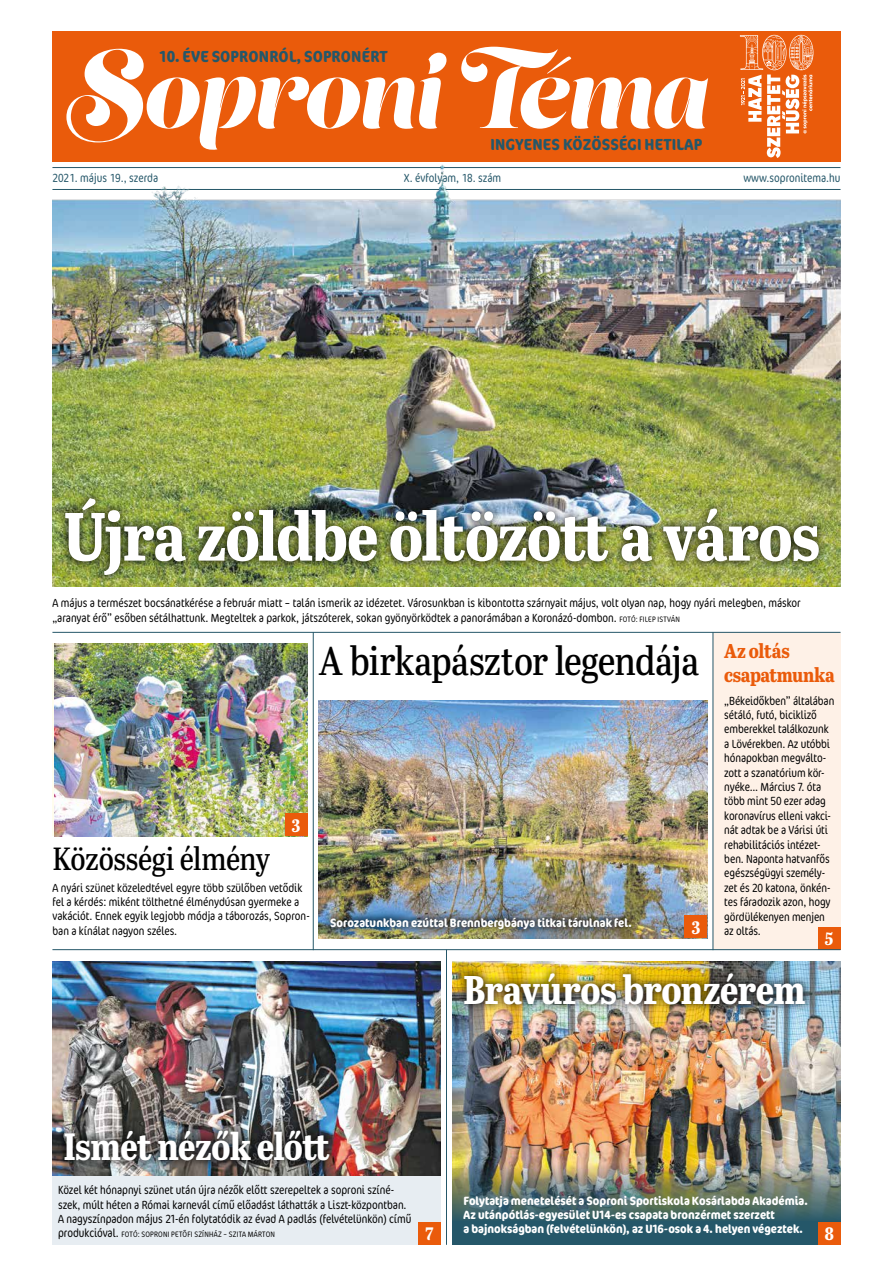
<style>
.page{position:relative;width:893px;height:1276px;background:#fff}
.page>*{position:absolute;margin:0;border:0;box-sizing:border-box;transform-origin:0 0}
.t1{font:95px "Lust Script";letter-spacing:-.01em;color:#fff}
.t2{font:700 68px "Abril Titling Cnd";letter-spacing:-.015em;color:#fff}
.t3{font:40px "Abril Titling Cnd";letter-spacing:-.025em;color:#000}
.t4{font:700 40px "Abril Titling Cnd";letter-spacing:-.01em;color:#fff}
.t5{font:700 38px "Abril Titling Cnd";letter-spacing:-.015em;color:#fff}
.t6{font:32px "Abril Titling Cnd";letter-spacing:-.015em;color:#000}
.t7{font:700 20px/24px "Abril Titling Cnd";letter-spacing:-.02em;color:#ea5b0b}
.t8{font:700 18px "Abril Titling Cnd";color:#fff}
.t9{font:700 condensed 16px "Cocon Pro";letter-spacing:.01em;color:#255769}
.t10{font:300 condensed 12px/14.4px "Cocon Pro";color:#000}
.t11{font:700 condensed 12px/14.4px "Cocon Pro";color:#fff}
.t12{font:300 condensed 12px "Cocon Pro";color:#255769}
.t13{font:300 condensed 8px "Cocon Pro";letter-spacing:.03em;color:#000}
.s1{font-size:110.2px}
.s2{font-size:8px}
.s3{font-size:12px}
</style>
<div class="page">
<div style="left:52px;top:31px;width:788px;height:131px;background:#ea5b0b"></div>
<svg style="left:740px;top:35px;width:73px;height:83px"></svg>
<img style="left:52px;top:961px;width:389px;height:215px">
<div style="left:713px;top:632px;width:127px;height:317px;background:#fef1e7"></div>
<div style="left:452px;top:961px;width:388px;height:283px;background:#255769"></div>
<img style="left:319px;top:700px;width:388px;height:238px">
<img style="left:52px;top:118px;width:788px;height:469px">
<div style="left:56px;top:1121px;width:282px;height:48px;background:#000;opacity:.8"></div>
<img style="left:55px;top:643px;width:253px;height:193px">
<div style="left:818px;top:927px;width:22px;height:22px;background:#ea5b0b"></div>
<div style="left:685px;top:915px;width:22px;height:23px;background:#ea5b0b"></div>
<div style="left:818px;top:1222px;width:22px;height:22px;background:#ea5b0b"></div>
<div style="left:285px;top:813px;width:23px;height:23px;background:#ea5b0b"></div>
<div style="left:52px;top:1176px;width:389px;height:68px;background:#e7edf2"></div>
<div style="left:418px;top:1222px;width:23px;height:22px;background:#ea5b0b"></div>
<img style="left:452px;top:961px;width:388px;height:258px">
<div style="left:456px;top:964px;width:358px;height:49px;background:#000;opacity:.8"></div>
<div style="left:322px;top:909px;width:318px;height:29px;background:#000;opacity:.8"></div>
<hr style="left:713px;top:632px;width:1px;height:318px;background:#255769">
<hr style="left:52px;top:632px;width:788px;height:1px;background:#255769">
<hr style="left:52px;top:949px;width:788px;height:1px;background:#255769">
<hr style="left:446px;top:949px;width:1px;height:295px;background:#255769">
<hr style="left:313px;top:632px;width:1px;height:318px;background:#255769">
<div style="left:56px;top:489px;width:771px;height:95px;background:#000;opacity:.8"></div>
<h1 class="t1" style="left:66px;top:33px;width:642px"><span class="s1">S</span>oproni Téma</h1>
<h3 class="t9" style="left:158px;top:45px;width:231px">10. ÉVE SOPRONRÓL, SOPRONÉRT</h3>
<h3 class="t9" style="left:490px;top:133px;width:213px">INGYENES KÖZÖSSÉGI HETILAP</h3>
<p class="t12" style="left:52px;top:170px;width:107px">2021. május 19., szerda</p>
<p class="t12" style="left:404px;top:170px;width:99px">X. évfolyam, 18. szám</p>
<p class="t12" style="left:743px;top:170px;width:99px">www.sopronitema.hu</p>
<h2 class="t2" style="left:64px;top:487px;width:758px">Újra zöldbe öltözött a város</h2>
<p class="t10" style="left:52px;top:596px;width:750px">A május a természet bocsánatkérése a február miatt – talán ismerik az idézetet. Városunkban is kibontotta szárnyait május, volt olyan nap, hogy nyári melegben, máskor „aranyat érő” esőben sétálhattunk. Megteltek a parkok, játszóterek, sokan gyönyörködtek a panorámában a Koronázó-dombon. <span class="s2">FOTÓ: FILEP ISTVÁN</span></p>
<h3 class="t3" style="left:319px;top:632px;width:382px">A birkapásztor legendája</h3>
<h3 class="t6" style="left:52px;top:835px;width:219px">Közösségi élmény</h3>
<h3 class="t8" style="left:292px;top:812px;width:10px">3</h3>
<p class="t10" style="left:52px;top:880px;width:259px">A nyári szünet közeledtével egyre több szülőben vetődik fel a kérdés: miként tölthetné élménydúsan gyermeke a vakációt. Ennek egyik legjobb módja a táborozás, Sopron&shy;ban a kínálat nagyon széles.</p>
<p class="t11" style="left:330px;top:915px;width:303px">Sorozatunkban ezúttal Brennbergbánya titkai tárulnak fel.</p>
<h3 class="t8" style="left:692px;top:914px;width:10px">3</h3>
<h3 class="t7" style="left:724px;top:638px;width:112px">Az oltás csapatmunka</h3>
<p class="t10" style="left:724px;top:693px;width:111px">„Békeidőkben” általában sétáló, futó, bicikliző emberekkel találkozunk a Lövérekben. Az utóbbi hónapokban megválto&shy;zott a szanatórium kör&shy;nyéke... Március 7. óta több mint 50 ezer adag koronavírus elleni vakci&shy;nát adtak be a Várisi úti rehabilitációs intézet&shy;ben. Naponta hatvanfős egészségügyi személy&shy;zet és 20 katona, önkén&shy;tes fáradozik azon, hogy gördülékenyen menjen az oltás.</p>
<h3 class="t8" style="left:825px;top:926px;width:10px">5</h3>
<h3 class="t4" style="left:463px;top:960px;width:344px">Bravúros bronzérem</h3>
<h3 class="t5" style="left:64px;top:1118px;width:268px">Ismét nézők előtt</h3>
<p class="t10" style="left:58px;top:1182px;width:355px">Közel két hónapnyi szünet után újra nézők előtt szerepeltek a soproni színé&shy;szek, múlt héten a Római karnevál című előadást láthatták a Liszt-központban.<br>A nagyszínpadon május 21-én folytatódik az évad A padlás (felvételünkön) című</p>
<p class="t13" style="left:58px;top:1229px;width:219px"><span class="s3">produkcióval.</span> FOTÓ: SOPRONI PETŐFI SZÍNHÁZ – SZITA MÁRTON</p>
<h3 class="t8" style="left:426px;top:1221px;width:9px">7</h3>
<p class="t11" style="left:463px;top:1192px;width:346px">Folytatja menetelését a Soproni Sportiskola Kosárlabda Akadémia.<br>Az utánpótlás-egyesület U14-es csapata bronzérmet szerzett<br>a bajnokságban (felvételünkön), az U16-osok a 4. helyen végeztek.</p>
<h3 class="t8" style="left:825px;top:1221px;width:11px">8</h3>
</div>
